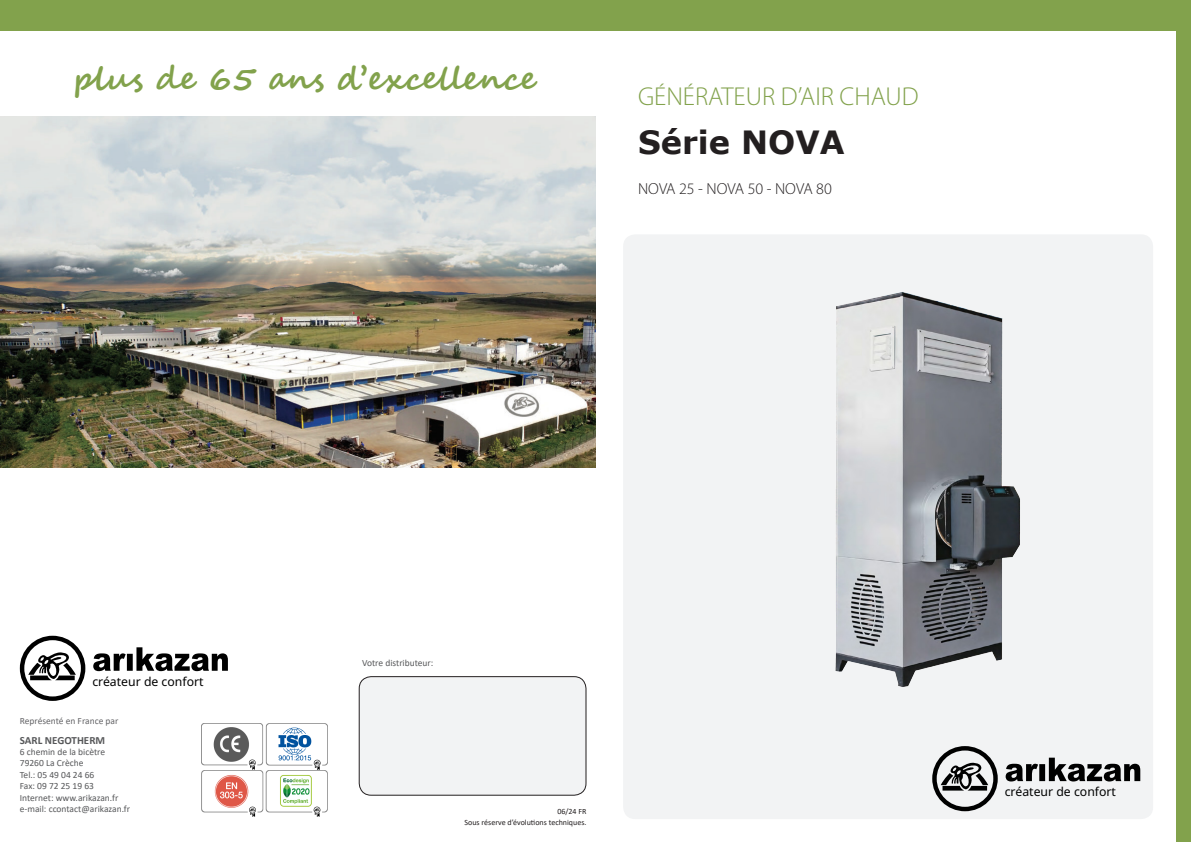
<style>
.page{position:relative;width:1191px;height:842px;background:#fff}
.page>*{position:absolute;margin:0;border:0;box-sizing:border-box;transform-origin:0 0}
.t1{font:700 32px "Segoe Script";color:#82a24c}
.t2{font:700 32px "Verdana";color:#231f20}
.t3{font:300 26px "Myriad Pro";color:#82a24c}
.t4{font:300 16px "Myriad Pro";color:#231f20}
.t5{font:12.2px "Noto Sans";color:#000}
.t6{font:700 11px "Calibri";color:#57585a}
.t7{font:9.5px "Calibri";color:#57585a}
.t8{font:9.5px "Calibri";color:#646467}
.t9{font:8px "Calibri";color:#231f20}
</style>
<div class="page">
<div style="left:0;top:0;width:1191px;height:30px;background:#82a24c"></div>
<div style="left:1176px;top:0;width:15px;height:842px;background:#82a24c"></div>
<div style="left:623px;top:234px;width:530px;height:585px;background:#f2f3f4;border-radius:12px"></div>
<svg style="left:932px;top:746px;width:65px;height:65px"></svg>
<svg style="left:1005px;top:758px;width:135px;height:23px"></svg>
<svg style="left:20px;top:636px;width:65px;height:65px"></svg>
<svg style="left:93px;top:647px;width:135px;height:24px"></svg>
<div style="left:359px;top:677px;width:227px;height:118px;background:#f2f3f4;border-radius:12px"></div>
<div style="left:359px;top:676px;width:227px;height:120px;border:1px solid #231f20;border-radius:12px"></div>
<img style="left:202px;top:723px;width:125px;height:93px">
<img style="left:0;top:117px;width:595px;height:351px">
<img style="left:835px;top:292px;width:185px;height:395px">
<p class="t1" style="left:74px;top:52px;width:464px">plus de 65 ans d’excellence</p>
<p class="t3" style="left:638px;top:80px;width:282px">GÉNÉRATEUR D’AIR CHAUD</p>
<p class="t2" style="left:638px;top:119px;width:208px">Série NOVA</p>
<p class="t4" style="left:638px;top:179px;width:195px">NOVA 25 - NOVA 50 - NOVA 80</p>
<p class="t5" style="left:92px;top:673px;width:113px">créateur de confort</p>
<p class="t8" style="left:20px;top:715px;width:100px">Représenté en France par</p>
<p class="t6" style="left:20px;top:732px;width:87px">SARL NEGOTHERM</p>
<p class="t7" style="left:20px;top:745px;width:87px">6 chemin de la bicètre</p>
<p class="t7" style="left:20px;top:757px;width:65px">79260 La Crèche</p>
<p class="t7" style="left:20px;top:768px;width:76px">Tel.: 05 49 04 24 66</p>
<p class="t7" style="left:20px;top:779px;width:76px">Fax: 09 72 25 19 63</p>
<p class="t7" style="left:20px;top:791px;width:100px">Internet: www.arikazan.fr</p>
<p class="t7" style="left:20px;top:802px;width:112px">e-mail: ccontact@arikazan.fr</p>
<p class="t7" style="left:362px;top:656px;width:73px">Votre distributeur:</p>
<p class="t9" style="left:557px;top:806px;width:31px">06/24 FR</p>
<p class="t9" style="left:464px;top:817px;width:123px">Sous réserve d’évolutions techniques.</p>
<p class="t5" style="left:1004px;top:783px;width:113px">créateur de confort</p>
</div>
